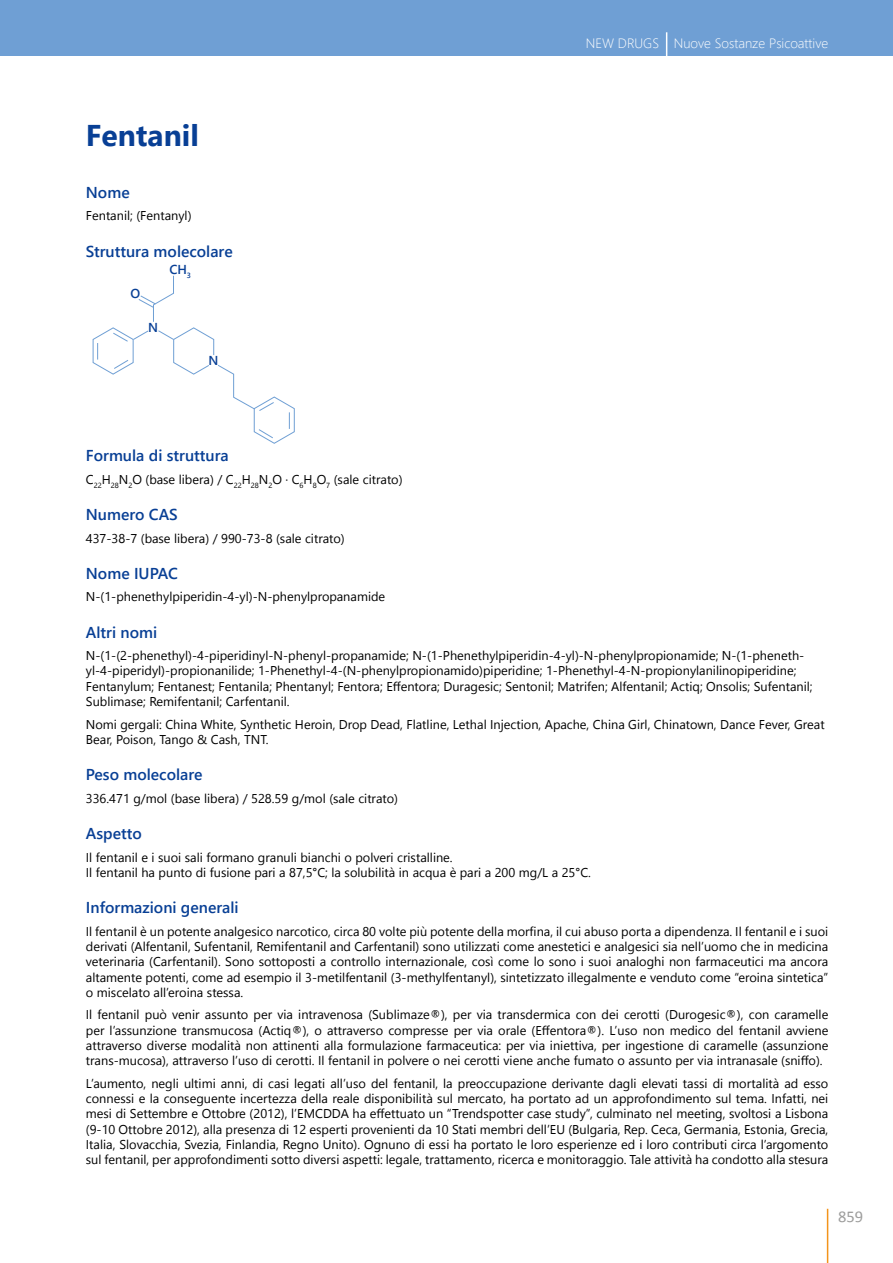
<style>
.page{position:relative;width:893px;height:1263px;background:#fff}
.page>*{position:absolute;margin:0;border:0;box-sizing:border-box;transform-origin:0 0}
.t1{font:700 30px "Segoe UI";color:#083f95}
.t2{font:16.5px "Calibri";color:#9d9d9c}
.t3{font:600 15.75px "Segoe UI";color:#083f95}
.t4{font:300 13.5px "Segoe UI";color:#fff}
.t5{font:600 12.9px "Segoe UI";color:#083f95}
.t6{font:12.75px/15.3px "Segoe UI";color:#000}
</style>
<div class="page">
<div style="left:0;top:0;width:893px;height:55px;background:#6f9fd4"></div>
<hr style="left:827px;top:1209px;width:1px;height:54px;background:#f3941b">
<svg style="left:666px;top:32px;width:1px;height:23px"></svg>
<svg style="left:92px;top:275px;width:203px;height:169px"></svg>
<h1 class="t1" style="left:86px;top:113px;width:114px">Fentanil</h1>
<p class="t3" style="left:86px;top:180px;width:45px">Nome</p>
<p class="t6" style="left:86px;top:208px;width:107px">Fentanil; (Fentanyl)</p>
<p class="t3" style="left:86px;top:239px;width:148px">Struttura molecolare</p>
<p class="t5" style="left:131px;top:284px;width:11px">O</p>
<p class="t5" style="left:148px;top:318px;width:11px">N</p>
<p class="t5" style="left:169px;top:260px;width:23px">CH<sub>3</sub></p>
<p class="t5" style="left:209px;top:350px;width:11px">N</p>
<p class="t4" style="left:586px;top:33px;width:244px">NEW DRUGS Nuove Sostanze Psicoattive</p>
<p class="t3" style="left:86px;top:444px;width:144px">Formula di struttura</p>
<p class="t6" style="left:86px;top:471px;width:318px">C<sub>22</sub>H<sub>28</sub>N<sub>2</sub>O (base libera) / C<sub>22</sub>H<sub>28</sub>N<sub>2</sub>O · C<sub>6</sub>H<sub>8</sub>O<sub>7</sub> (sale citrato)</p>
<p class="t3" style="left:86px;top:502px;width:93px">Numero CAS</p>
<p class="t6" style="left:86px;top:530px;width:260px">437-38-7 (base libera) / 990-73-8 (sale citrato)</p>
<p class="t3" style="left:86px;top:561px;width:94px">Nome IUPAC</p>
<p class="t6" style="left:86px;top:589px;width:301px">N-(1-phenethylpiperidin-4-yl)-N-phenylpropanamide</p>
<p class="t3" style="left:86px;top:620px;width:73px">Altri nomi</p>
<p class="t6" style="left:86px;top:647px;width:728px">N-(1-(2-phenethyl)-4-piperidinyl-N-phenyl-propanamide; N-(1-Phenethylpiperidin-4-yl)-N-phenylpropionamide; N-(1-pheneth&shy;yl-4-piperidyl)-propionanilide; 1-Phenethyl-4-(N-phenylpropionamido)piperidine; 1-Phenethyl-4-N-propionylanilinopiperidine; Fentanylum; Fentanest; Fentanila; Phentanyl; Fentora; Effentora; Duragesic; Sentonil; Matrifen; Alfentanil; Actiq; Onsolis; Sufentanil; Sublimase; Remifentanil; Carfentanil.</p>
<p class="t6" style="left:86px;top:716px;width:740px">Nomi gergali: China White, Synthetic Heroin, Drop Dead, Flatline, Lethal Injection, Apache, China Girl, Chinatown, Dance Fever, Great<br>Bear, Poison, Tango &amp; Cash, TNT.</p>
<p class="t3" style="left:86px;top:763px;width:118px">Peso molecolare</p>
<p class="t6" style="left:86px;top:790px;width:314px">336.471 g/mol (base libera) / 528.59 g/mol (sale citrato)</p>
<p class="t3" style="left:86px;top:821px;width:57px">Aspetto</p>
<p class="t6" style="left:86px;top:849px;width:507px">Il fentanil e i suoi sali formano granuli bianchi o polveri cristalline.<br>Il fentanil ha punto di fusione pari a 87,5°C; la solubilità in acqua è pari a 200 mg/L a 25°C.</p>
<p class="t3" style="left:86px;top:895px;width:154px">Informazioni generali</p>
<p class="t6" style="left:86px;top:923px;width:744px;text-align:justify">Il fentanil è un potente analgesico narcotico, circa 80 volte più potente della morfina, il cui abuso porta a dipendenza. Il fentanil e i suoi derivati (Alfentanil, Sufentanil, Remifentanil and Carfentanil) sono utilizzati come anestetici e analgesici sia nell’uomo che in medicina veterinaria (Carfentanil). Sono sottoposti a controllo internazionale, così come lo sono i suoi analoghi non farmaceutici ma ancora altamente potenti, come ad esempio il 3-metilfentanil (3-methylfentanyl), sintetizzato illegalmente e venduto come “eroina sintetica” o miscelato all’eroina stessa.</p>
<p class="t6" style="left:86px;top:1007px;width:744px;text-align:justify">Il fentanil può venir assunto per via intravenosa (Sublimaze®), per via transdermica con dei cerotti (Durogesic®), con caramelle per l’assunzione transmucosa (Actiq®), o attraverso compresse per via orale (Effentora®). L’uso non medico del fentanil avviene attraverso diverse modalità non attinenti alla formulazione farmaceutica: per via iniettiva, per ingestione di caramelle (assunzione trans-mucosa), attraverso l’uso di cerotti. Il fentanil in polvere o nei cerotti viene anche fumato o assunto per via intranasale (sniffo).</p>
<p class="t6" style="left:86px;top:1075px;width:744px;text-align:justify">L’aumento, negli ultimi anni, di casi legati all’uso del fentanil, la preoccupazione derivante dagli elevati tassi di mortalità ad esso connessi e la conseguente incertezza della reale disponibilità sul mercato, ha portato ad un approfondimento sul tema. Infatti, nei mesi di Settembre e Ottobre (2012), l’EMCDDA ha effettuato un “Trendspotter case study”, culminato nel meeting, svoltosi a Lisbona (9-10 Ottobre 2012), alla presenza di 12 esperti provenienti da 10 Stati membri dell’EU (Bulgaria, Rep. Ceca, Germania, Estonia, Grecia, Italia, Slovacchia, Svezia, Finlandia, Regno Unito). Ognuno di essi ha portato le loro esperienze ed i loro contributi circa l’argomento sul fentanil, per approfondimenti sotto diversi aspetti: legale, trattamento, ricerca e monitoraggio. Tale attività ha condotto alla stesura</p>
<p class="t2" style="left:838px;top:1206px;width:27px">859</p>
</div>
